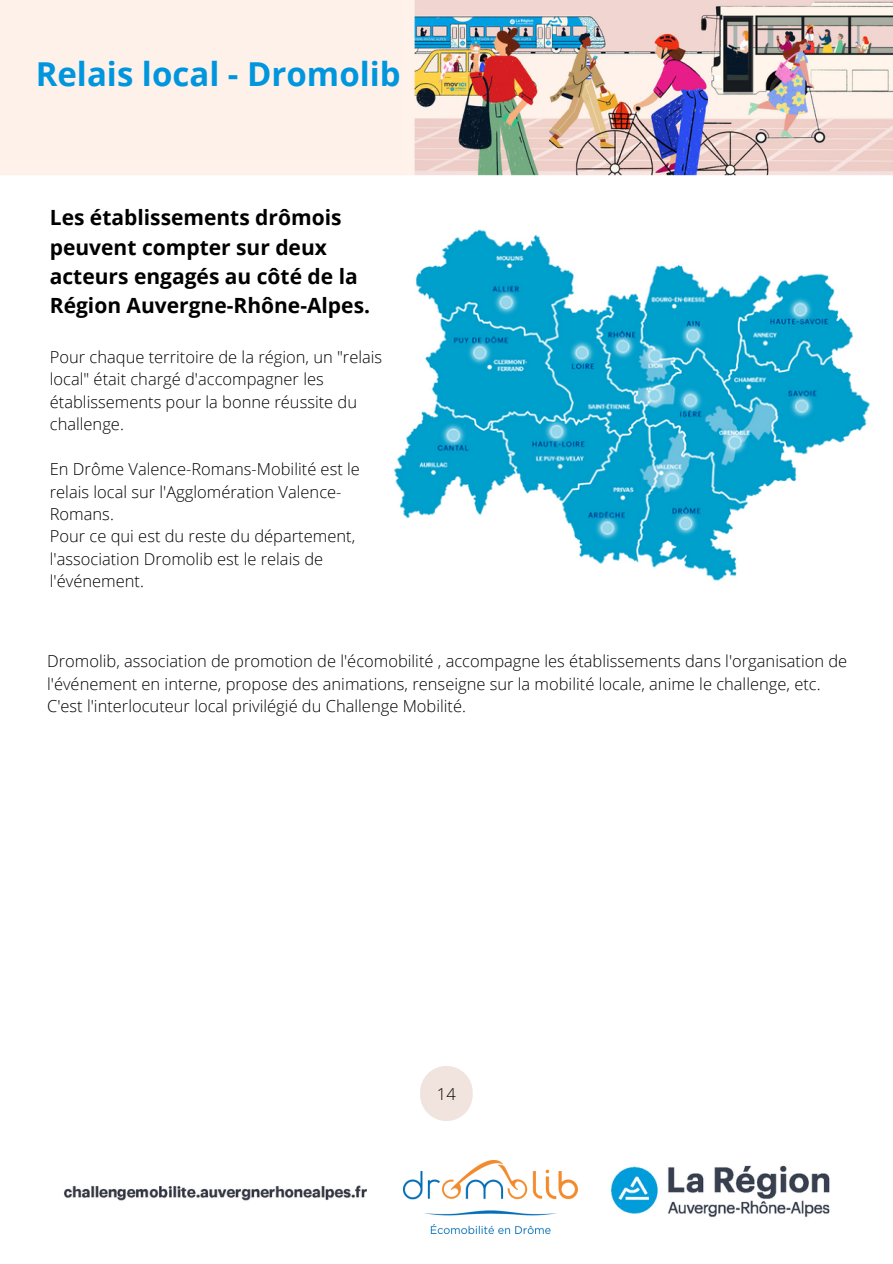
<style>
.page{position:relative;width:893px;height:1264px;background:#fff}
.page>*{position:absolute;margin:0;border:0;box-sizing:border-box;transform-origin:0 0}
.t1{font:700 33px "Open Sans";color:#0096de}
.t2{font:700 21px/29.2px "Open Sans";color:#000}
.t3{font:300 16.5px/22.5px "Open Sans";color:#000}
</style>
<div class="page">
<img style="left:1px;top:0;width:891px;height:1234px">
<img style="left:403px;top:1159px;width:174px;height:74px">
<div style="left:0;top:0;width:403px;height:160px;background:#fef1e9"></div>
<img style="left:373px;top:206px;width:515px;height:388px">
<div style="left:420px;top:1065px;width:52px;height:56px;background:#f1e4de;border-radius:26px"></div>
<p class="t1" style="left:36px;top:50px;width:366px">Relais local - Dromolib</p>
<p class="t2" style="left:50px;top:202px;width:322px">Les établissements drômois peuvent compter sur deux acteurs engagés au côté de la<br>Région Auvergne-Rhône-Alpes.</p>
<p class="t3" style="left:50px;top:345px;width:334px">Pour chaque territoire de la région, un "relais local" était chargé d'accompagner les établissements pour la bonne réussite du challenge.</p>
<p class="t3" style="left:50px;top:457px;width:311px">En Drôme Valence-Romans-Mobilité est le relais local sur l'Agglomération Valence-<br>Romans.</p>
<p class="t3" style="left:50px;top:525px;width:307px">Pour ce qui est du reste du département, l'association Dromolib est le relais de l'événement.</p>
<p class="t3" style="left:47px;top:649px;width:801px">Dromolib, association de promotion de l'écomobilité , accompagne les établissements dans l'organisation de l'événement en interne, propose des animations, renseigne sur la mobilité locale, anime le challenge, etc.<br>C'est l'interlocuteur local privilégié du Challenge Mobilité.</p>
<p class="t3" style="left:437px;top:1081px;width:20px">14</p>
</div>
